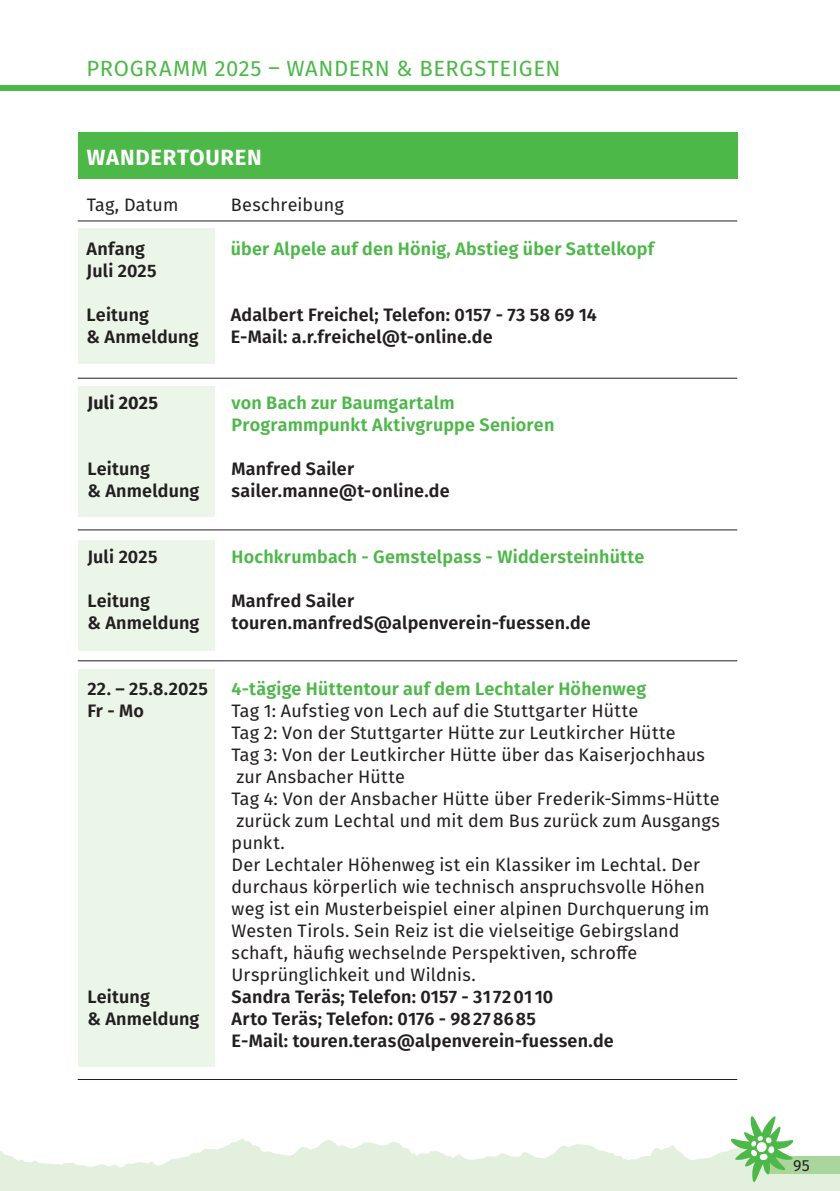
<style>
.page{position:relative;width:840px;height:1191px;background:#fff}
.page>*{position:absolute;margin:0;border:0;box-sizing:border-box;transform-origin:0 0}
.Seiten-Überschrift_Versal-grün{font:22px "Fira Sans";letter-spacing:.025em;color:#4cb848}
.Tabellenüberschrift_VESRAL{font:700 22px "Fira Sans";letter-spacing:.035em;color:#fff}
.Grundtext_9_11-schwarz{font:18px "Fira Sans";letter-spacing:.01em;color:#231f20}
.Grundtext_9_11-schwarz-2{font:600 18px "Fira Sans";letter-spacing:.01em;color:#231f20}
.Grundtext_9_11-schwarz-3{font:600 18px "Fira Sans";letter-spacing:.01em;color:#4cb848}
.Grundtext_9_11-schwarz-4{font:700 18px "Fira Sans";letter-spacing:.01em;color:#231f20}
.t1{font:16px "Fira Sans";color:#231f20}
</style>
<div class="page">
<svg style="left:0;top:1139px;width:839px;height:52px;fill:#e3f0de"></svg>
<div style="left:0;top:85px;width:839px;height:6px;background:#4cb848"></div>
<div style="left:766px;top:1156px;width:73px;height:17px;background:#aad59b"></div>
<svg style="left:729px;top:1116px;width:64px;height:66px"></svg>
<div style="left:78px;top:540px;width:136px;height:110px;background:#ebf5e8"></div>
<div style="left:78px;top:132px;width:658px;height:46px;background:#4cb848"></div>
<hr style="left:78px;top:221px;width:658px;height:1px;background:#231f20">
<hr style="left:78px;top:660px;width:658px;height:1px;background:#231f20">
<hr style="left:78px;top:1079px;width:658px;height:1px;background:#231f20">
<div style="left:78px;top:669px;width:136px;height:398px;background:#ebf5e8"></div>
<hr style="left:78px;top:378px;width:658px;height:1px;background:#231f20">
<div style="left:78px;top:228px;width:136px;height:136px;background:#ebf5e8"></div>
<div style="left:78px;top:386px;width:136px;height:131px;background:#ebf5e8"></div>
<hr style="left:78px;top:529px;width:658px;height:1px;background:#231f20">
<p class="Seiten-Überschrift_Versal-grün" style="left:86px;top:52px;width:475px">PROGRAMM 2025 – WANDERN &amp; BERGSTEIGEN</p>
<p class="Tabellenüberschrift_VESRAL" style="left:87px;top:139px;width:176px">WANDERTOUREN</p>
<p class="Grundtext_9_11-schwarz" style="left:87px;top:191px;width:93px">Tag, Datum</p>
<p class="Grundtext_9_11-schwarz" style="left:231px;top:191px;width:114px">Beschreibung</p>
<p class="Grundtext_9_11-schwarz-2" style="left:86px;top:234px;width:60px">Anfang</p>
<p class="Grundtext_9_11-schwarz-3" style="left:230px;top:234px;width:425px">über Alpele auf den Hönig, Abstieg über Sattelkopf</p>
<p class="Grundtext_9_11-schwarz-2" style="left:86px;top:256px;width:72px">Juli 2025</p>
<p class="Grundtext_9_11-schwarz-2" style="left:86px;top:300px;width:64px">Leitung</p>
<p class="Grundtext_9_11-schwarz-2" style="left:230px;top:300px;width:367px">Adalbert Freichel; Telefon: 0157 - 73 58 69 14</p>
<p class="Grundtext_9_11-schwarz-2" style="left:86px;top:322px;width:113px">&amp; Anmeldung</p>
<p class="Grundtext_9_11-schwarz-2" style="left:230px;top:322px;width:263px">E-Mail: a.r.freichel@t-online.de</p>
<p class="Grundtext_9_11-schwarz-4" style="left:87px;top:387px;width:72px">Juli 2025</p>
<p class="Grundtext_9_11-schwarz-3" style="left:231px;top:388px;width:224px">von Bach zur Baumgartalm</p>
<p class="Grundtext_9_11-schwarz-3" style="left:231px;top:410px;width:324px">Programmpunkt Aktivgruppe Senioren</p>
<p class="Grundtext_9_11-schwarz-2" style="left:87px;top:454px;width:64px">Leitung</p>
<p class="Grundtext_9_11-schwarz-2" style="left:231px;top:454px;width:124px">Manfred Sailer</p>
<p class="Grundtext_9_11-schwarz-2" style="left:87px;top:476px;width:113px">&amp; Anmeldung</p>
<p class="Grundtext_9_11-schwarz-2" style="left:231px;top:476px;width:219px">sailer.manne@t-online.de</p>
<p class="Grundtext_9_11-schwarz-2" style="left:87px;top:542px;width:72px">Juli 2025</p>
<p class="Grundtext_9_11-schwarz-3" style="left:231px;top:542px;width:414px">Hochkrumbach - Gemstelpass - Widdersteinhütte</p>
<p class="Grundtext_9_11-schwarz-2" style="left:87px;top:586px;width:64px">Leitung</p>
<p class="Grundtext_9_11-schwarz-2" style="left:231px;top:586px;width:124px">Manfred Sailer</p>
<p class="Grundtext_9_11-schwarz-2" style="left:87px;top:608px;width:113px">&amp; Anmeldung</p>
<p class="Grundtext_9_11-schwarz-2" style="left:231px;top:608px;width:360px">touren.manfredS@alpenverein-fuessen.de</p>
<p class="Grundtext_9_11-schwarz-2" style="left:87px;top:674px;width:122px">22. – 25.8.2025</p>
<p class="Grundtext_9_11-schwarz-3" style="left:231px;top:674px;width:416px">4-tägige Hüttentour auf dem Lechtaler Höhenweg</p>
<p class="Grundtext_9_11-schwarz-2" style="left:87px;top:696px;width:58px">Fr - Mo</p>
<p class="Grundtext_9_11-schwarz" style="left:231px;top:697px;width:408px">Tag 1: Aufstieg von Lech auf die Stuttgarter Hütte</p>
<p class="Grundtext_9_11-schwarz" style="left:231px;top:719px;width:445px">Tag 2: Von der Stuttgarter Hütte zur Leutkircher Hütte</p>
<p class="Grundtext_9_11-schwarz" style="left:231px;top:741px;width:474px">Tag 3: Von der Leutkircher Hütte über das Kaiserjochhaus</p>
<p class="Grundtext_9_11-schwarz" style="left:236px;top:763px;width:170px">zur Ansbacher Hütte</p>
<p class="Grundtext_9_11-schwarz" style="left:231px;top:785px;width:489px">Tag 4: Von der Ansbacher Hütte über Frederik-Simms-Hütte</p>
<p class="Grundtext_9_11-schwarz" style="left:236px;top:807px;width:484px">zurück zum Lechtal und mit dem Bus zurück zum Ausgangs</p>
<p class="Grundtext_9_11-schwarz" style="left:231px;top:829px;width:55px">punkt.</p>
<p class="Grundtext_9_11-schwarz" style="left:231px;top:851px;width:469px">Der Lechtaler Höhenweg ist ein Klassiker im Lechtal. Der</p>
<p class="Grundtext_9_11-schwarz" style="left:231px;top:873px;width:474px">durchaus körperlich wie technisch anspruchsvolle Höhen</p>
<p class="Grundtext_9_11-schwarz" style="left:231px;top:895px;width:479px">weg ist ein Musterbeispiel einer alpinen Durchquerung im</p>
<p class="Grundtext_9_11-schwarz" style="left:231px;top:917px;width:449px">Westen Tirols. Sein Reiz ist die vielseitige Gebirgsland</p>
<p class="Grundtext_9_11-schwarz" style="left:231px;top:939px;width:407px">schaft, häufig wechselnde Perspektiven, schroffe</p>
<p class="Grundtext_9_11-schwarz" style="left:231px;top:961px;width:245px">Ursprünglichkeit und Wildnis.</p>
<p class="Grundtext_9_11-schwarz-2" style="left:87px;top:982px;width:64px">Leitung</p>
<p class="Grundtext_9_11-schwarz-2" style="left:231px;top:982px;width:323px">Sandra Teräs; Telefon: 0157 - 31 7201 10</p>
<p class="Grundtext_9_11-schwarz-2" style="left:87px;top:1004px;width:113px">&amp; Anmeldung</p>
<p class="Grundtext_9_11-schwarz-2" style="left:231px;top:1004px;width:306px">Arto Teräs; Telefon: 0176 - 98278685</p>
<p class="Grundtext_9_11-schwarz-2" style="left:231px;top:1026px;width:383px">E-Mail: touren.teras@alpenverein-fuessen.de</p>
<p class="t1" style="left:792px;top:1153px;width:18px">95</p>
</div>
